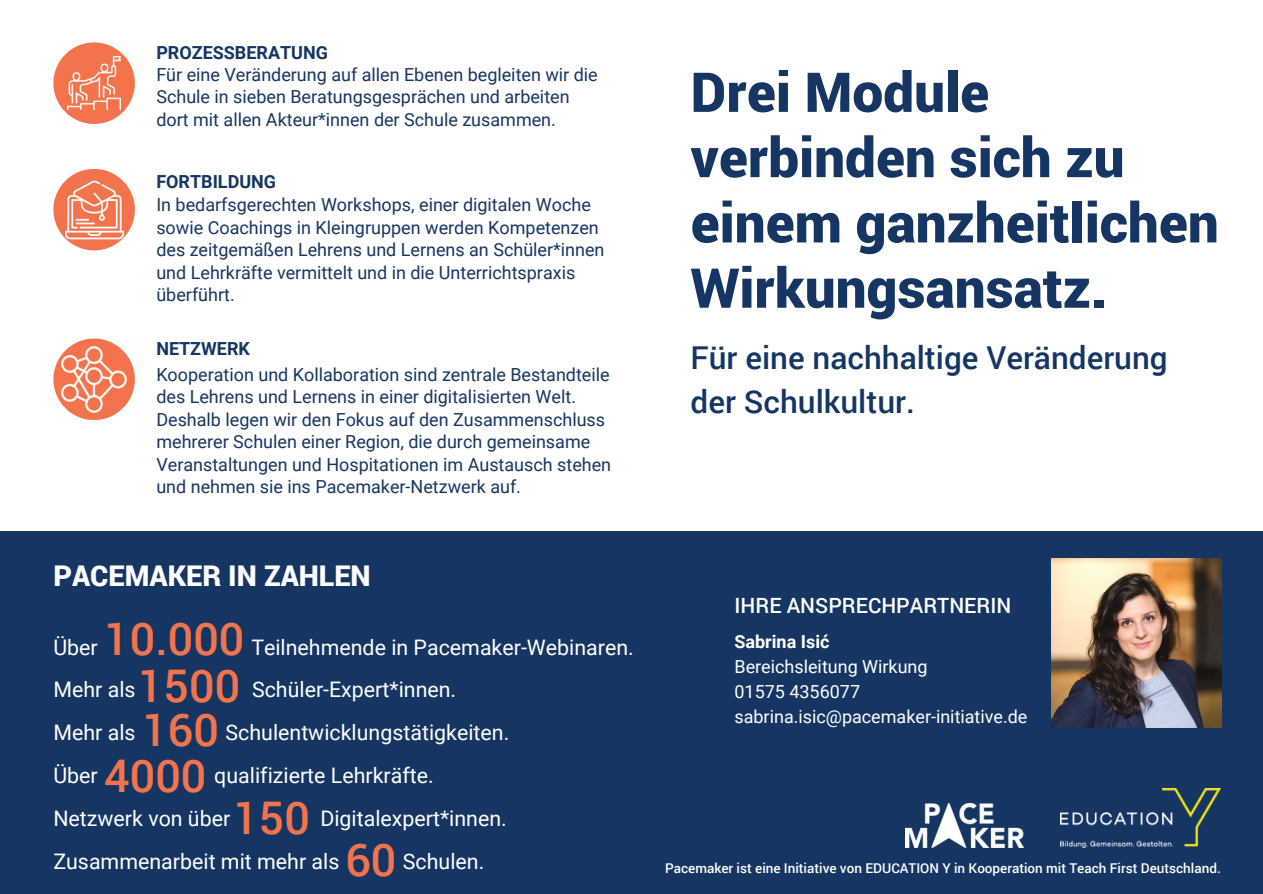
<style>
.page{position:relative;width:1263px;height:894px;background:#fff}
.page>*{position:absolute;margin:0;border:0;box-sizing:border-box;transform-origin:0 0}
.t1{font:900 54.9px/65.2px "Roboto";color:#153662}
.t2{font:500 45px/44.2px "Roboto";color:#f3744c}
.t3{font:500 31.5px/43.8px "Roboto";color:#153662}
.t4{font:900 28.5px "Roboto";color:#fff}
.t5{font:21.45px/42.8px "Roboto";color:#fff}
.t6{font:500 21px "Roboto";color:#fff}
.t7{font:18px/22.5px "Roboto";color:#153662}
.t8{font:18px/24.8px "Roboto";color:#fff}
.t9{font:700 18px "Roboto";color:#153662}
.t10{font:700 18px "Roboto";color:#fff}
.t11{font:500 13.5px "Roboto";color:#fff}
</style>
<div class="page">
<div style="left:0;top:531px;width:1262px;height:362px;background:#153662"></div>
<img style="left:1052px;top:558px;width:169px;height:169px">
<img style="left:905px;top:803px;width:118px;height:44px">
<img style="left:1060px;top:788px;width:161px;height:58px">
<div style="left:53px;top:169px;width:82px;height:81px;background:#f3744c;border-radius:50%"></div>
<img style="left:65px;top:180px;width:59px;height:59px">
<div style="left:53px;top:42px;width:82px;height:82px;background:#f3744c;border-radius:50%"></div>
<img style="left:68px;top:57px;width:53px;height:53px">
<div style="left:53px;top:338px;width:82px;height:82px;background:#f3744c;border-radius:50%"></div>
<img style="left:59px;top:344px;width:70px;height:70px">
<p class="t9" style="left:156px;top:42px;width:173px">PROZESSBERATUNG</p>
<p class="t7" style="left:156px;top:63px;width:443px">Für eine Veränderung auf allen Ebenen begleiten wir die<br>Schule in sieben Beratungsgesprächen und arbeiten dort mit allen Akteur*innen der Schule zusammen.</p>
<p class="t9" style="left:156px;top:171px;width:121px">FORTBILDUNG</p>
<p class="t7" style="left:156px;top:193px;width:450px">In bedarfsgerechten Workshops, einer digitalen Woche sowie Coachings in Kleingruppen werden Kompetenzen des zeitgemäßen Lehrens und Lernens an Schüler*innen und Lehrkräfte vermittelt und in die Unterrichtspraxis überführt.</p>
<p class="t9" style="left:156px;top:338px;width:95px">NETZWERK</p>
<p class="t7" style="left:156px;top:363px;width:456px">Kooperation und Kollaboration sind zentrale Bestandteile des Lehrens und Lernens in einer digitalisierten Welt.<br>Deshalb legen wir den Fokus auf den Zusammenschluss mehrerer Schulen einer Region, die durch gemeinsame Veranstaltungen und Hospitationen im Austausch stehen und nehmen sie ins Pacemaker-Netzwerk auf.</p>
<h3 class="t4" style="left:53px;top:556px;width:319px">PACEMAKER IN ZAHLEN</h3>
<h2 class="t2" style="left:104px;top:615px;width:142px">10.000</h2>
<p class="t5" style="left:53px;top:625px;width:46px">Über</p>
<p class="t5" style="left:251px;top:625px;width:384px">Teilnehmende in Pacemaker-Webinaren.</p>
<p class="t5" style="left:53px;top:668px;width:84px">Mehr als</p>
<p class="t5" style="left:252px;top:668px;width:206px">Schüler-Expert*innen.</p>
<p class="t5" style="left:53px;top:711px;width:84px">Mehr als</p>
<p class="t5" style="left:226px;top:711px;width:285px">Schulentwicklungstätigkeiten.</p>
<p class="t5" style="left:53px;top:754px;width:46px">Über</p>
<h2 class="t2" style="left:138px;top:662px;width:104px">1500<br>160</h2>
<h2 class="t2" style="left:104px;top:752px;width:104px">4000</h2>
<p class="t5" style="left:53px;top:754px;width:382px;text-indent:161px">qualifizierte Lehrkräfte.<br>Netzwerk von über</p>
<h2 class="t2" style="left:233px;top:793px;width:78px">150</h2>
<p class="t5" style="left:53px;top:796px;width:455px;text-indent:267px">Digitalexpert*innen.<br>Zusammenarbeit mit mehr als</p>
<h2 class="t2" style="left:345px;top:835px;width:53px">60</h2>
<p class="t5" style="left:403px;top:839px;width:83px">Schulen.</p>
<h1 class="t1" style="left:691px;top:58px;width:530px">Drei Module verbinden sich zu einem ganzheitlichen<br>Wirkungsansatz.</h1>
<h3 class="t3" style="left:691px;top:335px;width:479px">Für eine nachhaltige Veränderung der Schulkultur.</h3>
<p class="t6" style="left:734px;top:590px;width:278px">IHRE ANSPRECHPARTNERIN</p>
<p class="t10" style="left:734px;top:631px;width:96px">Sabrina Isić</p>
<p class="t8" style="left:734px;top:654px;width:294px">Bereichsleitung Wirkung<br>01575 4356077 sabrina.isic@pacemaker-initiative.de</p>
<p class="t11" style="left:665px;top:858px;width:557px">Pacemaker ist eine Initiative von EDUCATION Y in Kooperation mit Teach First Deutschland.</p>
</div>
